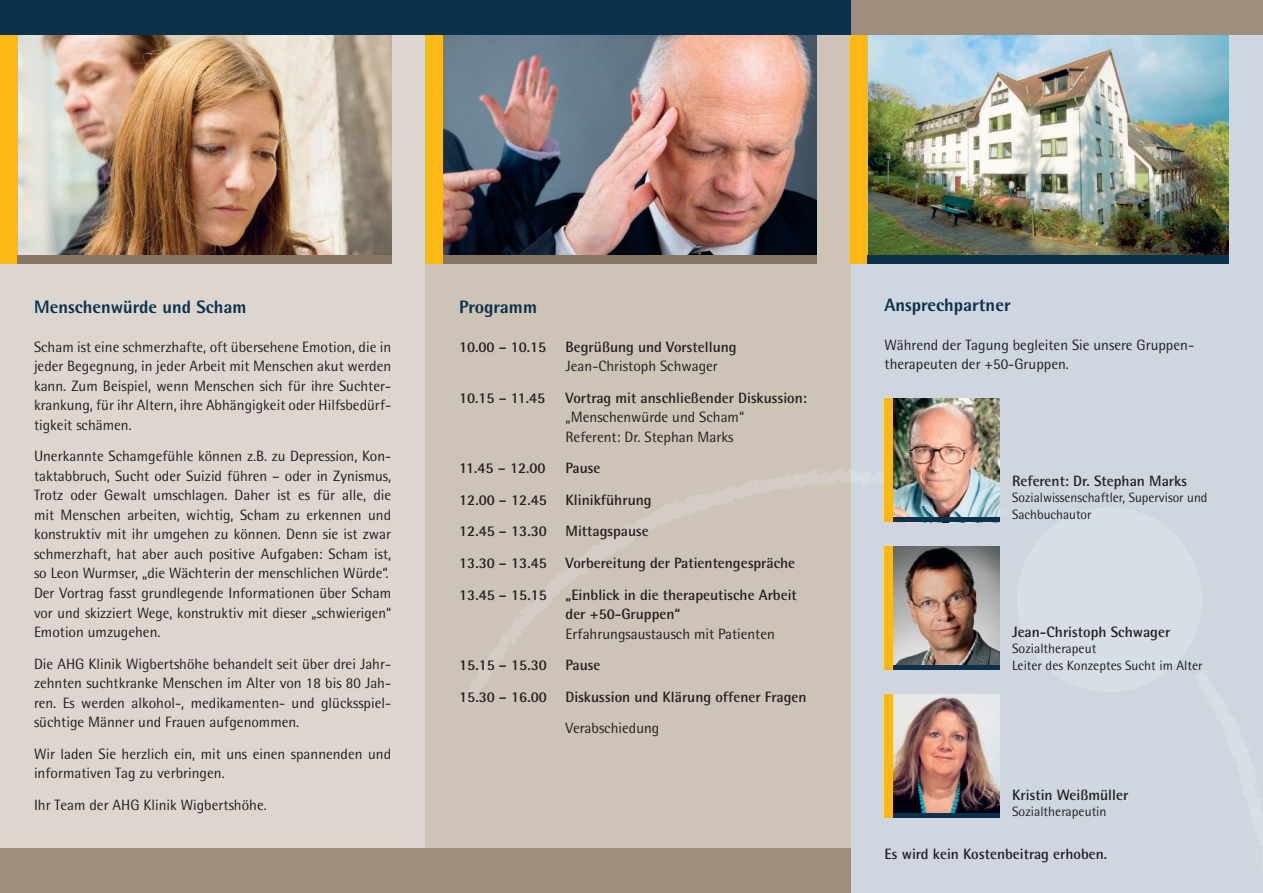
<style>
.page{position:relative;width:1263px;height:893px;background:#fff}
.page>*{position:absolute;margin:0;border:0;box-sizing:border-box;transform-origin:0 0}
.t1{font:800 18px "Rotis Semi Sans";color:#0b314c}
.t2{font:15px/19.5px "Rotis Semi Sans";color:#231f20}
.t3{font:700 15px/19.5px "Rotis Semi Sans";color:#231f20}
.t4{font:13.5px/16.5px "Rotis Semi Sans";color:#231f20}
</style>
<div class="page">
<div style="left:838px;top:0;width:425px;height:893px;background:#cfd6df"></div>
<div style="left:0;top:0;width:425px;height:893px;background:#ddd6d0"></div>
<div style="left:425px;top:0;width:425px;height:893px;background:#cdc3b7"></div>
<svg style="left:461px;top:468px;width:539px;height:423px"></svg>
<img style="left:442px;top:34px;width:374px;height:221px">
<img style="left:893px;top:546px;width:106px;height:119px">
<div style="left:884px;top:546px;width:9px;height:124px;background:#fcb814"></div>
<div style="left:893px;top:665px;width:106px;height:5px;background:#0b314c"></div>
<img style="left:893px;top:694px;width:106px;height:119px">
<div style="left:884px;top:694px;width:9px;height:123px;background:#fcb814"></div>
<hr style="left:893px;top:813px;width:106px;height:4px;background:#0b314c">
<div style="left:442px;top:255px;width:374px;height:9px;background:#877665"></div>
<div style="left:425px;top:34px;width:17px;height:230px;background:#fcb814"></div>
<img style="left:893px;top:399px;width:106px;height:119px">
<div style="left:884px;top:399px;width:9px;height:123px;background:#fcb814"></div>
<hr style="left:893px;top:518px;width:106px;height:4px;background:#0b314c">
<div style="left:0;top:848px;width:850px;height:45px;background:#9e8e7e"></div>
<img style="left:867px;top:34px;width:362px;height:221px">
<div style="left:850px;top:17px;width:17px;height:247px;background:#fcb814"></div>
<div style="left:867px;top:255px;width:362px;height:9px;background:#0b314c"></div>
<div style="left:850px;top:0;width:413px;height:34px;background:#9e8e7e"></div>
<img style="left:17px;top:34px;width:374px;height:221px">
<div style="left:0;top:34px;width:17px;height:230px;background:#fcb814"></div>
<div style="left:17px;top:255px;width:374px;height:9px;background:#877665"></div>
<div style="left:0;top:0;width:850px;height:34px;background:#0b314c"></div>
<p class="t1" style="left:34px;top:295px;width:214px">Menschenwürde und Scham</p>
<p class="t2" style="left:34px;top:337px;width:359px;text-align:justify">Scham ist eine schmerzhafte, oft übersehene Emotion, die in jeder Begegnung, in jeder Arbeit mit Menschen akut werden kann. Zum Beispiel, wenn Menschen sich für ihre Suchter&shy;krankung, für ihr Altern, ihre Abhängigkeit oder Hilfsbedürf&shy;tigkeit schämen.</p>
<p class="t2" style="left:34px;top:446px;width:359px">Unerkannte Schamgefühle können z.B. zu Depression, Kon&shy;taktabbruch, Sucht oder Suizid führen – oder in Zynismus, Trotz oder Gewalt umschlagen. Daher ist es für alle, die mit Menschen arbeiten, wichtig, Scham zu erkennen und konstruktiv mit ihr umgehen zu können. Denn sie ist zwar schmerzhaft, hat aber auch positive Aufgaben: Scham ist, so Leon Wurmser, „die Wächterin der menschlichen Würde“.<br>Der Vortrag fasst grundlegende Informationen über Scham vor und skizziert Wege, konstruktiv mit dieser „schwierigen“ Emotion umzugehen.</p>
<p class="t2" style="left:34px;top:653px;width:359px;text-align:justify">Die AHG Klinik Wigbertshöhe behandelt seit über drei Jahr&shy;zehnten suchtkranke Menschen im Alter von 18 bis 80 Jah&shy;ren. Es werden alkohol-, medikamenten- und glücksspiel&shy;süchtige Männer und Frauen aufgenommen.</p>
<p class="t2" style="left:34px;top:743px;width:359px">Wir laden Sie herzlich ein, mit uns einen spannenden und informativen Tag zu verbringen.</p>
<p class="t2" style="left:34px;top:794px;width:234px">Ihr Team der AHG Klinik Wigbertshöhe.</p>
<p class="t1" style="left:459px;top:295px;width:79px">Programm</p>
<p class="t3" style="left:459px;top:337px;width:88px">10.00 – 10.15</p>
<p class="t3" style="left:566px;top:337px;width:172px">Begrüßung und Vorstellung</p>
<p class="t2" style="left:566px;top:356px;width:154px">Jean-Christoph Schwager</p>
<p class="t3" style="left:459px;top:388px;width:88px">10.15 – 11.45</p>
<p class="t3" style="left:566px;top:388px;width:243px">Vortrag mit anschließender Diskussion:</p>
<p class="t2" style="left:566px;top:407px;width:180px">„Menschenwürde und Scham“<br>Referent: Dr. Stephan Marks</p>
<p class="t3" style="left:459px;top:458px;width:88px">11.45 – 12.00</p>
<p class="t3" style="left:566px;top:458px;width:36px">Pause</p>
<p class="t3" style="left:459px;top:490px;width:89px">12.00 – 12.45</p>
<p class="t3" style="left:566px;top:490px;width:88px">Klinikführung</p>
<p class="t3" style="left:459px;top:521px;width:89px">12.45 – 13.30</p>
<p class="t3" style="left:566px;top:521px;width:85px">Mittagspause</p>
<p class="t3" style="left:459px;top:553px;width:89px">13.30 – 13.45</p>
<p class="t3" style="left:566px;top:553px;width:231px">Vorbereitung der Patientengespräche</p>
<p class="t3" style="left:459px;top:584px;width:89px">13.45 – 15.15</p>
<p class="t3" style="left:566px;top:584px;width:233px">„Einblick in die therapeutische Arbeit der +50-Gruppen“</p>
<p class="t2" style="left:566px;top:623px;width:211px">Erfahrungsaustausch mit Patienten</p>
<p class="t3" style="left:459px;top:655px;width:89px">15.15 – 15.30</p>
<p class="t3" style="left:566px;top:655px;width:36px">Pause</p>
<p class="t3" style="left:459px;top:686px;width:89px">15.30 – 16.00</p>
<p class="t3" style="left:566px;top:686px;width:243px">Diskussion und Klärung offener Fragen</p>
<p class="t2" style="left:566px;top:718px;width:95px">Verabschiedung</p>
<p class="t1" style="left:884px;top:293px;width:128px">Ansprechpartner</p>
<p class="t2" style="left:884px;top:335px;width:311px">Während der Tagung begleiten Sie unsere Gruppen&shy;therapeuten der +50-Gruppen.</p>
<p class="t3" style="left:1012px;top:471px;width:177px">Referent: Dr. Stephan Marks</p>
<p class="t4" style="left:1012px;top:489px;width:197px">Sozialwissenschaftler, Supervisor und<br>Sachbuchautor</p>
<p class="t3" style="left:1012px;top:622px;width:160px">Jean-Christoph Schwager</p>
<p class="t4" style="left:1012px;top:640px;width:192px">Sozialtherapeut<br>Leiter des Konzeptes Sucht im Alter</p>
<p class="t3" style="left:1012px;top:785px;width:118px">Kristin Weißmüller</p>
<p class="t4" style="left:1012px;top:803px;width:96px">Sozialtherapeutin</p>
<p class="t3" style="left:884px;top:844px;width:224px">Es wird kein Kostenbeitrag erhoben.</p>
</div>
